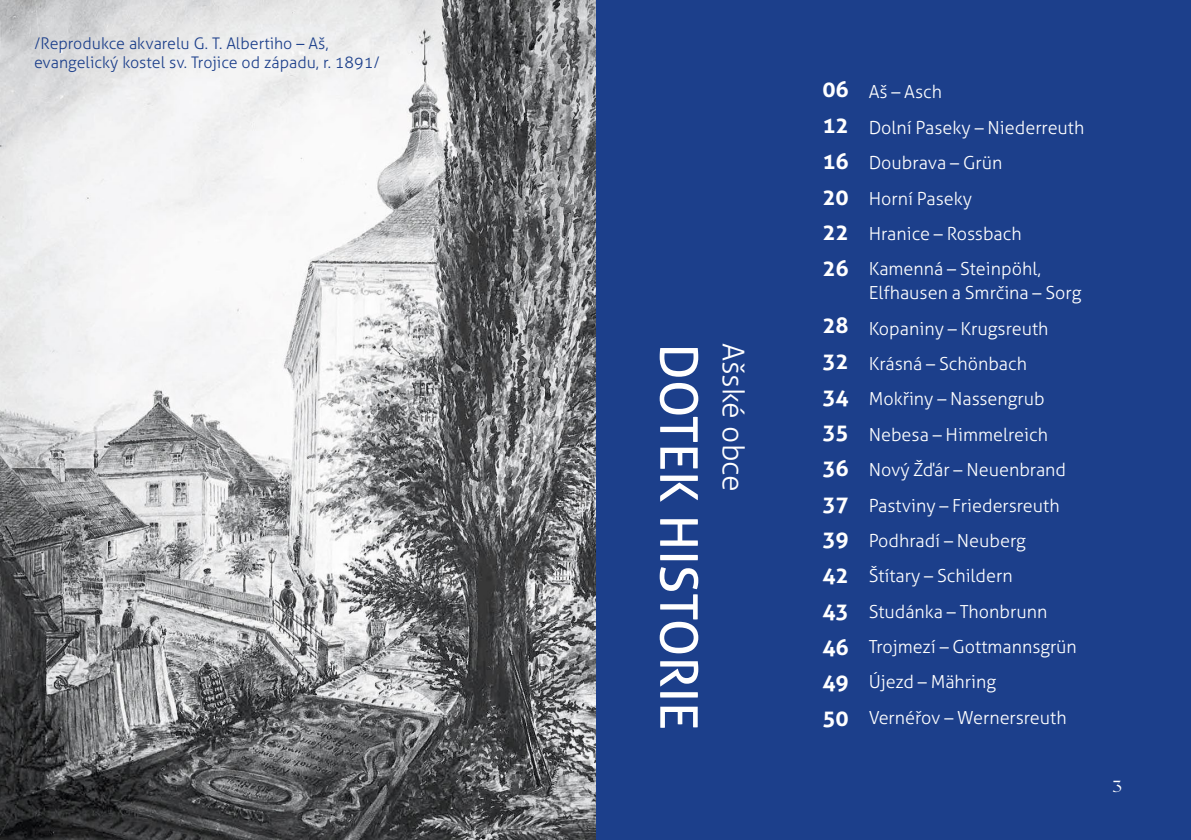
<style>
.page{position:relative;width:1191px;height:840px;background:#fff}
.page>*{position:absolute;margin:0;border:0;box-sizing:border-box;transform-origin:0 0}
.t1{font:52px "Aller";color:#fff}
.t2{font:300 30px "Aller";color:#fff}
.t3{font:700 22px/35.6px "Aller";color:#fff;text-align:justify}
.t4{font:300 18px/35.4px "Aller";color:#fff}
.t5{font:300 16px/19.2px "Aller";color:#1c3f8b}
.t6{font:16px "Black Mango";color:#fff}
</style>
<div class="page">
<div style="left:595px;top:0;width:596px;height:839px;background:#1c3f8b"></div>
<img style="left:0;top:0;width:595px;height:839px">
<p class="t5" style="left:34px;top:33px;width:347px">/Reprodukce akvarelu G. T. Albertiho – Aš, evangelický kostel sv. Trojice od západu, r. 1891/</p>
<h1 class="t1" style="left:710px;top:343px;width:388px;rotate:90deg">DOTEK HISTORIE</h1>
<h2 class="t2" style="left:751px;top:343px;width:150px;rotate:90deg">Ašské obce</h2>
<p class="t3" style="left:822px;top:72px;width:28px">06<br>12<br>16<br>20<br>22<br>26</p>
<p class="t3" style="left:822px;top:307px;width:28px">28<br>32<br>34<br>35<br>36<br>37<br>39<br>42<br>43<br>46<br>49<br>50</p>
<p class="t4" style="left:868px;top:74px;width:217px">Aš – Asch<br>Dolní Paseky – Niederreuth<br>Doubrava – Grün<br>Horní Paseky<br>Hranice – Rossbach<br>Kamenná – Steinpöhl,</p>
<p class="t4" style="left:868px;top:275px;width:214px">Elfhausen a Smrčina – Sorg<br>Kopaniny – Krugsreuth<br>Krásná – Schönbach<br>Mokřiny – Nassengrub<br>Nebesa – Himmelreich<br>Nový Žďár – Neuenbrand<br>Pastviny – Friedersreuth<br>Podhradí – Neuberg<br>Štítary – Schildern<br>Studánka – Thonbrunn<br>Trojmezí – Gottmannsgrün<br>Újezd – Mähring<br>Vernéřov – Wernersreuth</p>
<p class="t6" style="left:1112px;top:775px;width:11px">3</p>
</div>
